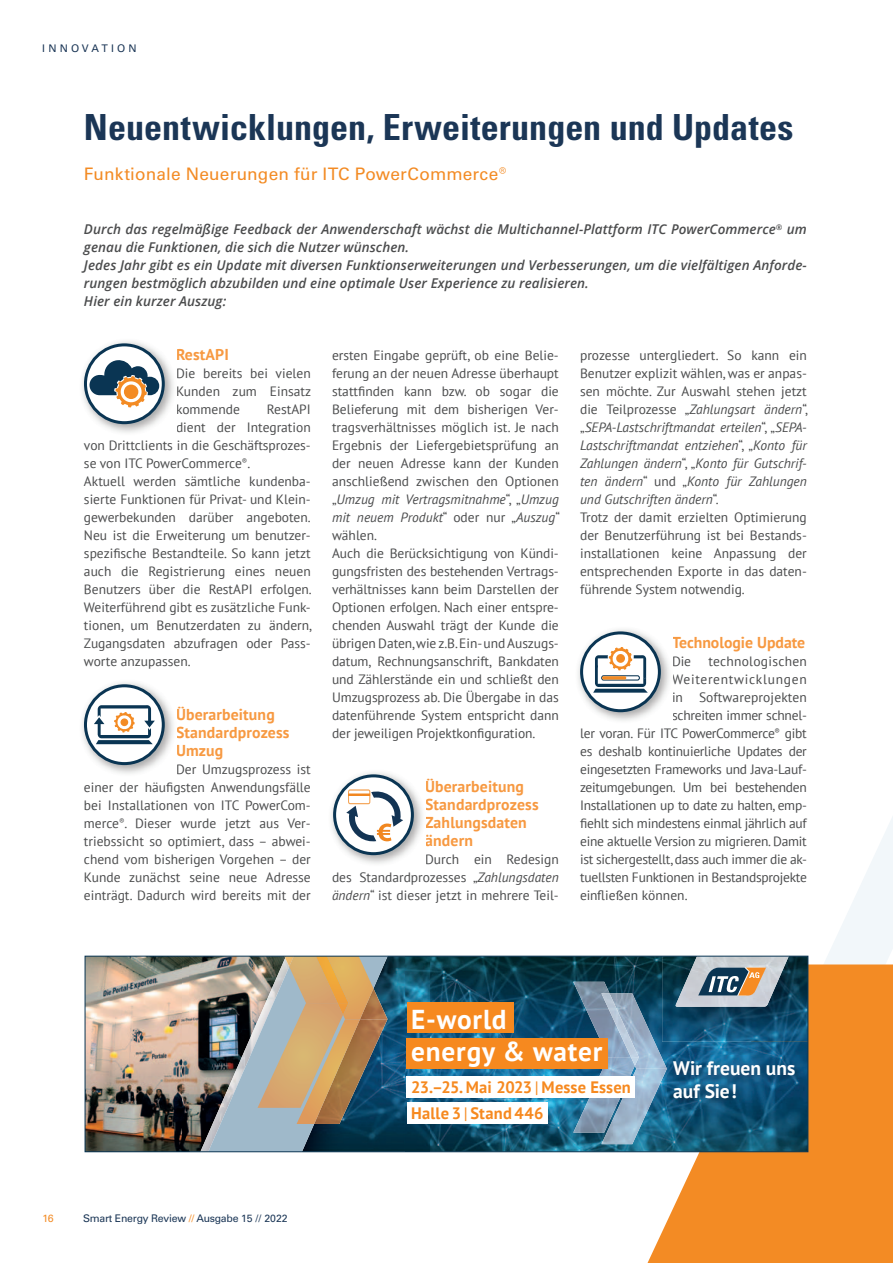
<style>
.page{position:relative;width:893px;height:1263px;background:#fff}
.page>*{position:absolute;margin:0;border:0;box-sizing:border-box;transform-origin:0 0}
.t1{font:700 condensed 36px "Univers LT";color:#1b3656}
.t2{font:700 27.3px/32.4px "PT Sans";letter-spacing:.03em;color:#fff}
.t3{font:700 19.5px/22.5px "PT Sans";color:#fff}
.t4{font:500 17.25px "Univers CE";letter-spacing:.01em;color:#f38b24}
.t5{font:700 16.5px/25.8px "PT Sans";letter-spacing:.01em;color:#f6891f}
.t6{font:700 15.75px/18px "PT Sans";letter-spacing:.01em;color:#f79941}
.t7{font:13.5px/18px "PT Sans";color:#4b4c4d;text-align:justify}
.t8{font:13.5px "PT Sans";letter-spacing:-.02em;color:#4b4c4d}
.t9{font:italic 600 13.5px/18px "Open Sans";letter-spacing:.005em;color:#4b4c4d}
.t10{font:13.5px "PT Sans";letter-spacing:.05em;color:#4b4c4d}
.t11{font:13.5px "PT Sans";letter-spacing:.02em;color:#4b4c4d}
.t12{font:500 10.5px "Univers CE";letter-spacing:-.02em;color:#1b3656}
.t13{font:500 10.5px "Univers CE";letter-spacing:.3em;color:#1b3656}
.t14{font:500 10.5px "Univers CE";color:#f38b24}
.s1{font-style:italic}
.s2{color:#f38b24}
.s3{font-weight:400}
</style>
<div class="page">
<svg style="left:743px;top:817px;width:150px;height:147px"></svg>
<svg style="left:647px;top:964px;width:246px;height:299px;background:#f19233"></svg>
<img style="left:82px;top:341px;width:92px;height:92px">
<svg style="left:85px;top:345px;width:78px;height:78px"></svg>
<div style="left:84px;top:343px;width:81px;height:81px;border:3px solid #0a3553;border-radius:50%"></div>
<svg style="left:90px;top:360px;width:69px;height:47px"></svg>
<img style="left:82px;top:682px;width:92px;height:92px">
<svg style="left:85px;top:686px;width:78px;height:78px"></svg>
<div style="left:84px;top:684px;width:81px;height:81px;border:3px solid #0a3553;border-radius:50%"></div>
<svg style="left:94px;top:705px;width:61px;height:39px"></svg>
<div style="left:121px;top:718px;width:7px;height:8px;background:#f38b24;border-radius:50%"></div>
<img style="left:578px;top:629px;width:92px;height:92px">
<div style="left:582px;top:633px;width:77px;height:78px;background:#fff;border-radius:50%"></div>
<div style="left:580px;top:631px;width:81px;height:81px;border:3px solid #0a3553;border-radius:50%"></div>
<svg style="left:593px;top:647px;width:55px;height:46px"></svg>
<hr style="left:602px;top:676px;width:37px;height:4px;background:#fff;border-radius:2px">
<div style="left:601px;top:675px;width:39px;height:6px;border:1px solid #0a3553;border-radius:2px"></div>
<svg style="left:602px;top:676px;width:24px;height:4px"></svg>
<img style="left:331px;top:772px;width:92px;height:92px">
<svg style="left:335px;top:776px;width:77px;height:78px"></svg>
<div style="left:333px;top:774px;width:81px;height:81px;border:3px solid #0a3553;border-radius:50%"></div>
<svg style="left:346px;top:789px;width:57px;height:54px"></svg>
<img style="left:87px;top:958px;width:102px;height:192px">
<img style="left:388px;top:958px;width:418px;height:192px">
<img style="left:189px;top:958px;width:19px;height:96px">
<img style="left:189px;top:1054px;width:11px;height:49px">
<img style="left:189px;top:1103px;width:11px;height:47px">
<img style="left:200px;top:1050px;width:8px;height:100px">
<img style="left:208px;top:958px;width:180px;height:192px">
<img style="left:573px;top:982px;width:58px;height:56px">
<img style="left:573px;top:1057px;width:37px;height:75px">
<img style="left:610px;top:993px;width:57px;height:76px">
<img style="left:601px;top:993px;width:38px;height:64px">
<svg style="left:631px;top:1057px;width:8px;height:9px"></svg>
<img style="left:601px;top:1069px;width:66px;height:75px">
<img style="left:668px;top:1055px;width:137px;height:54px">
<img style="left:662px;top:958px;width:144px;height:84px">
<img style="left:675px;top:958px;width:114px;height:49px">
<div style="left:407px;top:1002px;width:107px;height:31px;background:#f6891f"></div>
<div style="left:407px;top:1038px;width:201px;height:31px;background:#f6891f"></div>
<div style="left:407px;top:1076px;width:228px;height:21px;background:#fff"></div>
<div style="left:407px;top:1102px;width:141px;height:22px;background:#fff"></div>
<svg style="left:698px;top:967px;width:68px;height:28px;background:#87857f"></svg>
<div style="left:85px;top:956px;width:723px;height:196px;border:1px solid #0a3553"></div>
<p class="t13" style="left:42px;top:42px;width:96px">INNOVATION</p>
<h1 class="t1" style="left:84px;top:105px;width:711px">Neuentwicklungen, Erweiterungen und Updates</h1>
<p class="t4" style="left:84px;top:163px;width:429px">Funktionale Neuerungen für ITC PowerCommerce®</p>
<p class="t9" style="left:84px;top:220px;width:724px">Durch das regelmäßige Feedback der Anwenderschaft wächst die Multichannel-Plattform ITC PowerCommerce<sup>®</sup> um genau die Funktionen, die sich die Nutzer wünschen.<br>Jedes Jahr gibt es ein Update mit diversen Funktionserweiterungen und Verbesserungen, um die vielfältigen Anforde&shy;rungen bestmöglich abzubilden und eine optimale User Experience zu realisieren.<br>Hier ein kurzer Auszug:</p>
<p class="t6" style="left:176px;top:345px;width:54px">RestAPI</p>
<p class="t7" style="left:176px;top:364px;width:137px">Die bereits bei vielen Kunden zum Einsatz kommende</p>
<p class="t7" style="left:267px;top:400px;width:45px">RestAPI</p>
<p class="t7" style="left:176px;top:418px;width:136px">dient der Integration</p>
<p class="t7" style="left:84px;top:436px;width:228px">von Drittclients in die Geschäftsprozes-</p>
<p class="t7" style="left:84px;top:454px;width:168px">se von ITC PowerCommerce<sup>®</sup>.</p>
<p class="t7" style="left:84px;top:472px;width:228px">Aktuell werden sämtliche kundenba-</p>
<p class="t7" style="left:84px;top:490px;width:228px">sierte Funktionen für Privat- und Klein-</p>
<p class="t7" style="left:84px;top:508px;width:228px">gewerbekunden darüber angeboten.</p>
<p class="t7" style="left:84px;top:526px;width:228px">Neu ist die Erweiterung um benutzer-</p>
<p class="t7" style="left:84px;top:544px;width:228px">spezifische Bestandteile. So kann jetzt</p>
<p class="t7" style="left:84px;top:562px;width:228px">auch die Registrierung eines neuen</p>
<p class="t7" style="left:84px;top:580px;width:229px">Benutzers über die RestAPI erfolgen.</p>
<p class="t7" style="left:84px;top:598px;width:228px">Weiterführend gibt es zusätzliche Funk-</p>
<p class="t7" style="left:84px;top:616px;width:229px">tionen, um Benutzerdaten zu ändern,</p>
<p class="t7" style="left:84px;top:634px;width:228px">Zugangsdaten abzufragen oder Pass-</p>
<p class="t7" style="left:84px;top:652px;width:108px">worte anzupassen.</p>
<p class="t6" style="left:176px;top:705px;width:115px">Überarbeitung<br>Standardprozess<br>Umzug</p>
<p class="t7" style="left:84px;top:760px;width:228px;text-indent:92px">Der Umzugsprozess ist einer der häufigsten Anwendungsfälle bei Installationen von ITC PowerCom&shy;merce<sup>®</sup>. Dieser wurde jetzt aus Ver&shy;triebssicht so optimiert, dass – abwei&shy;chend vom bisherigen Vorgehen – der Kunde zunächst seine neue Adresse einträgt. Dadurch wird bereits mit der</p>
<p class="t7" style="left:332px;top:346px;width:229px;text-align:left">ersten Eingabe geprüft, ob eine Belie&shy;ferung an der neuen Adresse überhaupt stattfinden kann bzw. ob sogar die Belieferung mit dem bisherigen Ver&shy;tragsverhältnisses möglich ist. Je nach Ergebnis der Liefergebietsprüfung an der neuen Adresse kann der Kunden anschließend zwischen den Optionen „<span class="s1">Umzug mit Vertragsmitnahme</span>“, „<span class="s1">Umzug mit neuem Produkt</span>“ oder nur „<span class="s1">Auszug</span>“ wählen.<br>Auch die Berücksichtigung von Kündi&shy;gungsfristen des bestehenden Vertrags&shy;verhältnisses kann beim Darstellen der Optionen erfolgen. Nach einer entspre&shy;chenden Auswahl trägt der Kunde die übrigen Daten, wie z.B. Ein- und Auszugs&shy;datum, Rechnungsanschrift, Bankdaten und Zählerstände ein und schließt den Umzugsprozess ab. Die Übergabe in das datenführende System entspricht dann der jeweiligen Projektkonfiguration.</p>
<p class="t6" style="left:425px;top:777px;width:115px">Überarbeitung<br>Standardprozess<br>Zahlungsdaten ändern</p>
<p class="t7" style="left:332px;top:850px;width:228px;text-indent:93px">Durch ein Redesign des Standardprozesses „<span class="s1">Zahlungsdaten ändern</span>“ ist dieser jetzt in mehrere Teil-</p>
<p class="t7" style="left:580px;top:346px;width:229px;text-align:left">prozesse untergliedert. So kann ein Benutzer explizit wählen, was er anpas&shy;sen möchte. Zur Auswahl stehen jetzt die Teilprozesse „<span class="s1">Zahlungsart ändern</span>“, „<span class="s1">SEPA-Lastschriftmandat erteilen</span>“, „<span class="s1">SEPA-Lastschriftmandat entziehen</span>“, „<span class="s1">Konto für Zahlungen ändern</span>“, „<span class="s1">Konto für Gutschrif&shy;ten ändern</span>“ und „<span class="s1">Konto für Zahlungen und Gutschriften ändern</span>“.<br>Trotz der damit erzielten Optimierung der Benutzerführung ist bei Bestands&shy;installationen keine Anpassung der entsprechenden Exporte in das daten&shy;führende System notwendig.</p>
<p class="t6" style="left:672px;top:633px;width:135px">Technologie Update</p>
<p class="t7" style="left:672px;top:652px;width:20px">Die</p>
<p class="t11" style="left:708px;top:653px;width:100px">technologischen</p>
<p class="t10" style="left:672px;top:671px;width:136px">Weiterentwicklungen</p>
<p class="t7" style="left:672px;top:688px;width:136px">in Softwareprojekten</p>
<p class="t8" style="left:672px;top:707px;width:136px">schreiten immer schnel-</p>
<p class="t8" style="left:580px;top:725px;width:228px">ler voran. Für ITC PowerCommerce<sup>®</sup> gibt</p>
<p class="t8" style="left:580px;top:743px;width:228px">es deshalb kontinuierliche Updates der</p>
<p class="t8" style="left:580px;top:761px;width:228px">eingesetzten Frameworks und Java-Lauf-</p>
<p class="t8" style="left:580px;top:779px;width:228px">zeitumgebungen. Um bei bestehenden</p>
<p class="t8" style="left:580px;top:797px;width:228px">Installationen up to date zu halten, emp-</p>
<p class="t8" style="left:580px;top:815px;width:228px">fiehlt sich mindestens einmal jährlich auf</p>
<p class="t8" style="left:580px;top:833px;width:228px">eine aktuelle Version zu migrieren. Damit</p>
<p class="t8" style="left:580px;top:851px;width:228px">ist sichergestellt, dass auch immer die ak-</p>
<p class="t8" style="left:580px;top:869px;width:228px">tuellsten Funktionen in Bestandsprojekte</p>
<p class="t7" style="left:580px;top:886px;width:109px">einfließen können.</p>
<p class="t14" style="left:43px;top:1212px;width:13px">16</p>
<p class="t12" style="left:83px;top:1212px;width:206px">Smart Energy Review <span class="s2">//</span> Ausgabe 15 // 2022</p>
<h2 class="t2" style="left:411px;top:1002px;width:193px">E-world<br>energy &amp; water</h2>
<p class="t5" style="left:411px;top:1074px;width:221px">23.–25. Mai 2023 <span class="s3">|</span> Messe Essen<br>Halle 3 <span class="s3">|</span> Stand 446</p>
<h3 class="t3" style="left:673px;top:1057px;width:124px">Wir freuen uns auf Sie !</h3>
</div>
